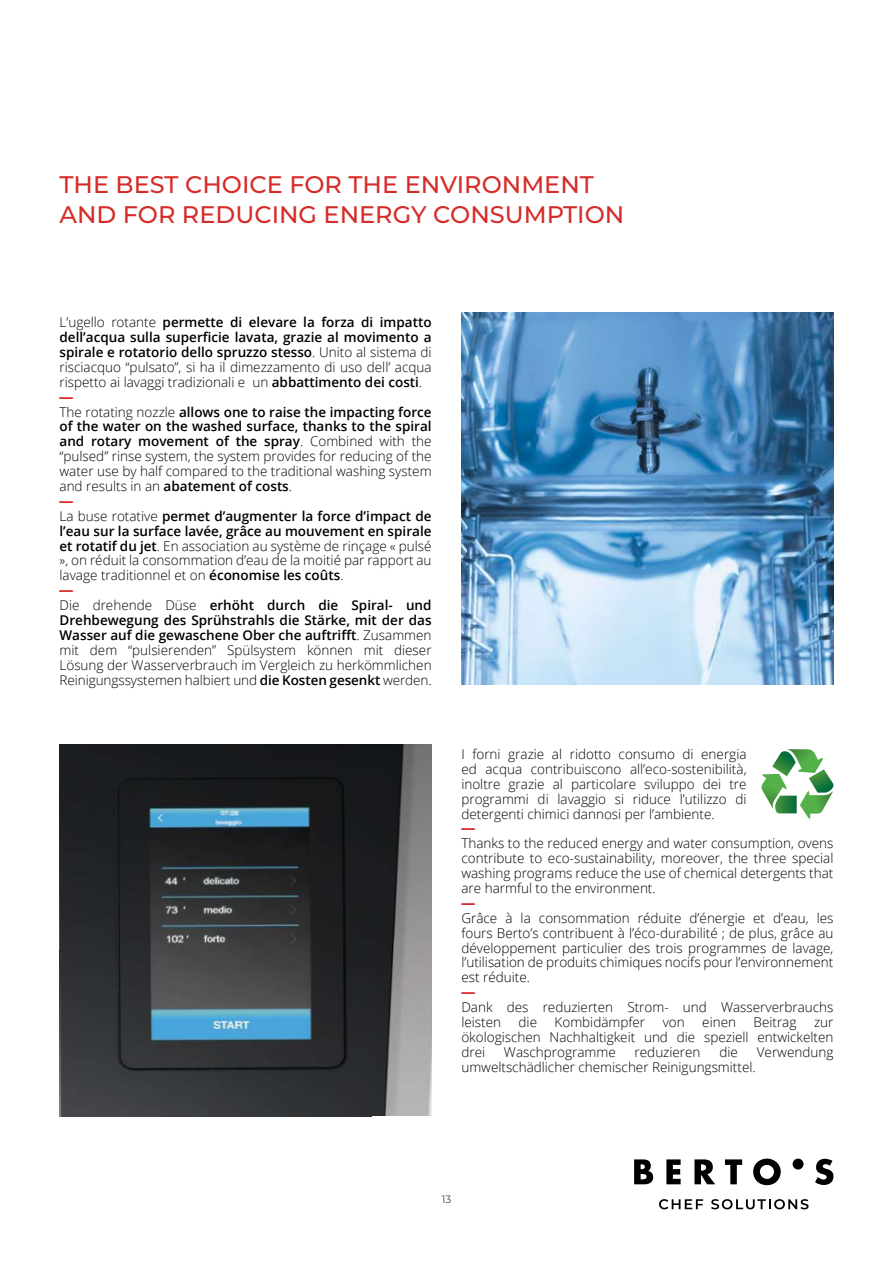
<style>
.page{position:relative;width:893px;height:1263px;background:#fff}
.page>*{position:absolute;margin:0;border:0;box-sizing:border-box;transform-origin:0 0}
.t1{font:500 24px/29.7px "Montserrat";color:#d52c29}
.t2{font:300 13.5px/14.9px "Open Sans";color:#000;text-align:justify}
.t3{font:600 13.5px/14.9px "Open Sans";color:#000;text-align:justify}
.t4{font:900 13.5px "Montserrat";color:#d52c29}
.t5{font:300 13.35px "Open Sans";letter-spacing:-.005em;color:#000}
.t6{font:300 10.5px "Montserrat";color:#000}
.s1{font-weight:300}
.s2{font-weight:600}
</style>
<div class="page">
<img style="left:60px;top:744px;width:372px;height:372px">
<img style="left:461px;top:313px;width:372px;height:372px">
<svg style="left:634px;top:1159px;width:19px;height:25px"></svg>
<svg style="left:666px;top:1159px;width:15px;height:25px"></svg>
<svg style="left:694px;top:1159px;width:21px;height:25px"></svg>
<svg style="left:725px;top:1159px;width:17px;height:25px"></svg>
<svg style="left:753px;top:1158px;width:28px;height:27px"></svg>
<svg style="left:815px;top:1159px;width:18px;height:26px"></svg>
<div style="left:793px;top:1158px;width:10px;height:11px;background:#000;border-radius:50%"></div>
<svg style="left:659px;top:1199px;width:44px;height:10px"></svg>
<svg style="left:711px;top:1199px;width:97px;height:10px"></svg>
<svg style="left:761px;top:749px;width:72px;height:70px"></svg>
<h1 class="t1" style="left:60px;top:169px;width:566px">THE BEST CHOICE FOR THE ENVIRONMENT<br>AND FOR REDUCING ENERGY CONSUMPTION</h1>
<p class="t3" style="left:60px;top:315px;width:374px"><span class="s1">L’ugello rotante</span> permette di elevare la forza di impatto dell’acqua sulla superficie lavata, grazie al movimento a spirale e rotatorio dello spruzzo stesso<span class="s1">. Unito al sistema di risciacquo “pulsato”, si ha il dimezzamento di uso dell’ acqua rispetto ai lavaggi tradizionali e un</span> abbattimento dei costi<span class="s1">.</span></p>
<p class="t4" style="left:60px;top:387px;width:15px">—</p>
<p class="t2" style="left:60px;top:404px;width:374px">The rotating nozzle <span class="s2">allows one to raise the impacting force of the water on the washed surface, thanks to the spiral and rotary movement of the spray</span>. Combined with the “pulsed” rinse system, the system provides for reducing of the water use by half compared to the traditional washing system and results in an <span class="s2">abatement of costs</span>.</p>
<p class="t4" style="left:60px;top:491px;width:15px">—</p>
<p class="t2" style="left:60px;top:508px;width:374px">La buse rotative <span class="s2">permet d’augmenter la force d’impact de l’eau sur la surface lavée, grâce au mouvement en spirale et rotatif du jet</span>. En association au système de rinçage « pulsé », on réduit la consommation d’eau de la moitié par rapport au lavage traditionnel et on <span class="s2">économise les coûts</span>.</p>
<p class="t4" style="left:60px;top:580px;width:15px">—</p>
<p class="t2" style="left:60px;top:597px;width:374px">Die drehende Düse <span class="s2">erhöht durch die Spiral- und Drehbewegung des Sprühstrahls die Stärke, mit der das Wasser auf die gewaschene Ober che auftrifft</span>. Zusammen mit dem “pulsierenden” Spülsystem können mit dieser Lösung der Wasserverbrauch im Vergleich zu herkömmlichen</p>
<p class="t5" style="left:60px;top:671px;width:374px">Reinigungssystemen halbiert und <span class="s2">die Kosten gesenkt</span> werden.</p>
<p class="t2" style="left:461px;top:746px;width:287px">I forni grazie al ridotto consumo di energia ed acqua contribuiscono all’eco-sostenibilità, inoltre grazie al particolare sviluppo dei tre programmi di lavaggio si riduce l’utilizzo di detergenti chimici dannosi per l’ambiente.</p>
<p class="t4" style="left:461px;top:818px;width:15px">—</p>
<p class="t2" style="left:461px;top:836px;width:374px">Thanks to the reduced energy and water consumption, ovens contribute to eco-sustainability, moreover, the three special washing programs reduce the use of chemical detergents that are harmful to the environment.</p>
<p class="t4" style="left:461px;top:893px;width:15px">—</p>
<p class="t2" style="left:461px;top:910px;width:374px">Grâce à la consommation réduite d’énergie et d’eau, les fours Berto’s contribuent à l’éco-durabilité ; de plus, grâce au développement particulier des trois programmes de lavage, l’utilisation de produits chimiques nocifs pour l’environnement est réduite.</p>
<p class="t4" style="left:461px;top:982px;width:15px">—</p>
<p class="t2" style="left:461px;top:999px;width:374px">Dank des reduzierten Strom- und Wasserverbrauchs leisten</p>
<p class="t2" style="left:519px;top:1014px;width:20px">die</p>
<p class="t2" style="left:555px;top:1014px;width:92px">Kombidämpfer</p>
<p class="t2" style="left:663px;top:1014px;width:24px">von</p>
<p class="t2" style="left:702px;top:1014px;width:35px">einen</p>
<p class="t2" style="left:754px;top:1014px;width:44px">Beitrag</p>
<p class="t2" style="left:461px;top:1014px;width:374px;text-indent:353px">zur ökologischen Nachhaltigkeit und die speziell entwickelten drei</p>
<p class="t2" style="left:504px;top:1044px;width:113px">Waschprogramme</p>
<p class="t2" style="left:635px;top:1044px;width:67px">reduzieren</p>
<p class="t2" style="left:719px;top:1044px;width:20px">die</p>
<p class="t2" style="left:757px;top:1044px;width:78px">Verwendung</p>
<p class="t2" style="left:461px;top:1059px;width:296px">umweltschädlicher chemischer Reinigungsmittel.</p>
<p class="t6" style="left:442px;top:1192px;width:11px">13</p>
</div>
